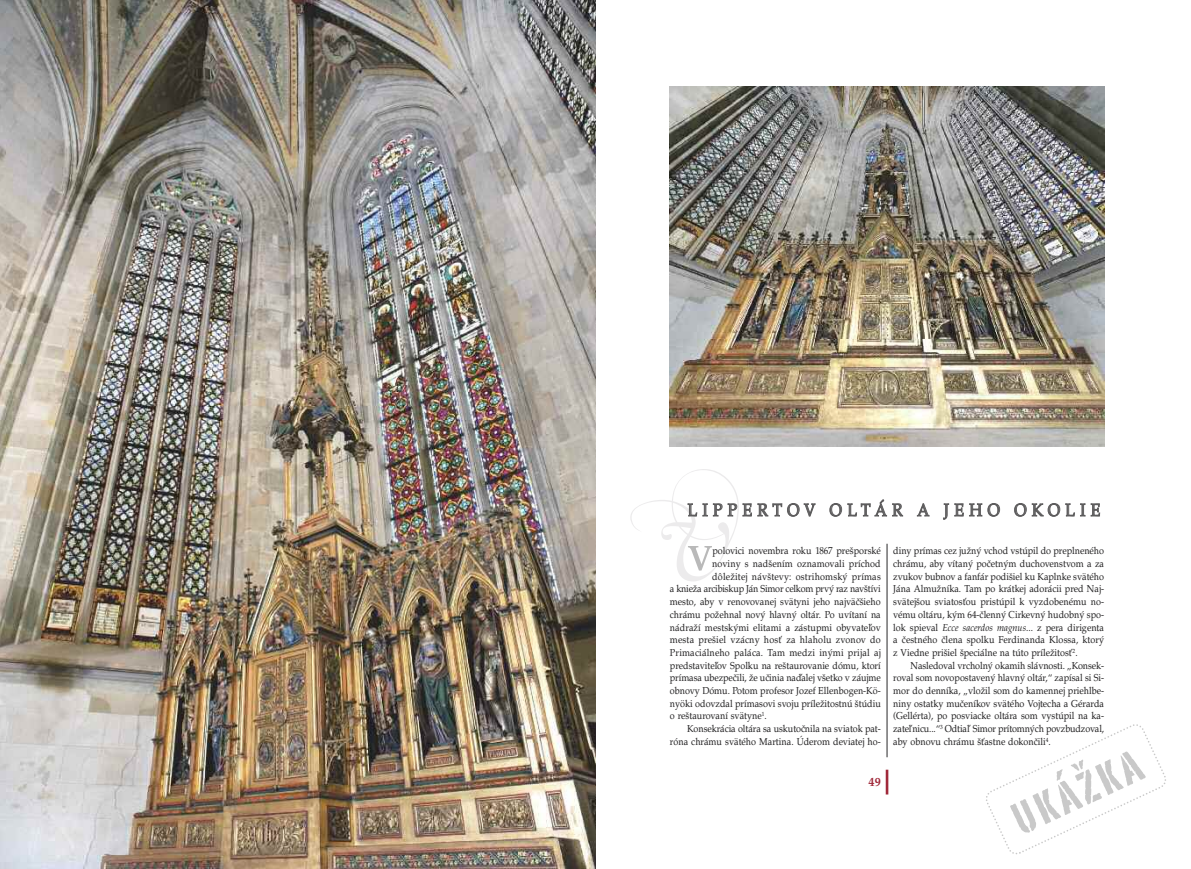
<style>
.page{position:relative;width:1191px;height:869px;background:#fff}
.page>*{position:absolute;margin:0;border:0;box-sizing:border-box;transform-origin:0 0}
.t1{font:52.5px "Portago ITCTT";color:#c9c9c9}
.t2{font:17.5px "Paltus Antiqua Nox LCE";letter-spacing:.33em;color:#5d5c5d;scale:.9 1}
.t3{font:700 12.25px "Paltus Antiqua Nox LCE";color:#a0293a}
.t4{font:10.06px/12.7px "Paltus Antiqua Nox LCE";color:#272627;text-align:justify;scale:.9 1}
.t5{font:10.06px "Paltus Antiqua Nox LCE";letter-spacing:.02em;color:#272627;scale:.9 1}
.t6{font:10.06px "Paltus Antiqua Nox LCE";letter-spacing:-.02em;color:#272627;scale:.9 1}
.s1{font-style:italic}
</style>
<div class="page">
<svg style="left:986px;top:724px;width:180px;height:130px"></svg>
<img style="left:0;top:0;width:595px;height:868px">
<svg style="left:630px;top:469px;width:109px;height:112px"></svg>
<hr style="left:885px;top:769px;width:3px;height:25px;background:#a0293a">
<img style="left:670px;top:87px;width:434px;height:359px">
<hr style="left:886px;top:543px;width:1px;height:213px;background:#272627">
<h2 class="t2" style="left:687px;top:499px;width:460px">LIPPERTOV OLTÁR A JEHO OKOLIE</h2>
<p class="t4" style="left:712px;top:544px;width:189px">polovici novembra roku 1867 prešporské</p>
<p class="t4" style="left:712px;top:557px;width:189px">noviny s nadšením oznamovali príchod</p>
<p class="t5" style="left:712px;top:570px;width:189px">dôležitej návštevy: ostrihomský prímas</p>
<p class="t6" style="left:670px;top:582px;width:236px">a knieža arcibiskup Ján Simor celkom prvý raz navštívi</p>
<p class="t4" style="left:670px;top:595px;width:236px">mesto, aby v renovovanej svätyni jeho najväčšieho</p>
<p class="t4" style="left:670px;top:607px;width:236px">chrámu požehnal nový hlavný oltár. Po uvítaní na</p>
<p class="t4" style="left:670px;top:620px;width:236px">nádraží mestskými elitami a zástupmi obyvateľov</p>
<p class="t4" style="left:670px;top:633px;width:236px">mesta prešiel vzácny hosť za hlaholu zvonov do</p>
<p class="t5" style="left:670px;top:646px;width:236px">Primaciálneho paláca. Tam medzi inými prijal aj</p>
<p class="t4" style="left:670px;top:658px;width:236px">predstaviteľov Spolku na reštaurovanie dómu, ktorí</p>
<p class="t4" style="left:670px;top:671px;width:236px">prímasa ubezpečili, že učinia naďalej všetko v záujme</p>
<p class="t4" style="left:670px;top:684px;width:236px">obnovy Dómu. Potom profesor Jozef Ellenbogen-Kö-</p>
<p class="t4" style="left:670px;top:696px;width:236px">nyöki odovzdal prímasovi svoju príležitostnú štúdiu</p>
<p class="t4" style="left:670px;top:709px;width:109px">o reštaurovaní svätyne<sup>1</sup>.</p>
<p class="t4" style="left:687px;top:722px;width:216px">Konsekrácia oltára sa uskutočnila na sviatok pat-</p>
<p class="t4" style="left:670px;top:734px;width:236px">róna chrámu svätého Martina. Úderom deviatej ho-</p>
<p class="t3" style="left:868px;top:774px;width:14px">49</p>
<p class="t4" style="left:893px;top:544px;width:236px">diny prímas cez južný vchod vstúpil do preplneného chrámu, aby vítaný početným duchovenstvom a za zvukov bubnov a fanfár podišiel ku Kaplnke svätého Jána Almužníka. Tam po krátkej adorácii pred Naj&shy;svätejšou sviatosťou pristúpil k vyzdobenému no&shy;vému oltáru, kým 64-členný Cirkevný hudobný spo&shy;lok spieval <span class="s1">Ecce sacerdos magnus</span>... z pera dirigenta a čestného člena spolku Ferdinanda Klossa, ktorý z Viedne prišiel špeciálne na túto príležitosť<sup>2</sup>.</p>
<p class="t4" style="left:893px;top:658px;width:236px;text-indent:17px">Nasledoval vrcholný okamih slávnosti. „Konsek&shy;roval som novopostavený hlavný oltár,“ zapísal si Si&shy;mor do denníka, „vložil som do kamennej priehlbe&shy;niny ostatky mučeníkov svätého Vojtecha a Gérarda (Gellérta), po posviacke oltára som vystúpil na ka&shy;zateľnicu...“<sup>3</sup> Odtiaľ Simor prítomných povzbudzoval, aby obnovu chrámu šťastne dokončili<sup>4</sup>.</p>
<h1 class="t1" style="left:1000px;top:788px;width:139px;rotate:-25deg">ukážka</h1>
</div>
